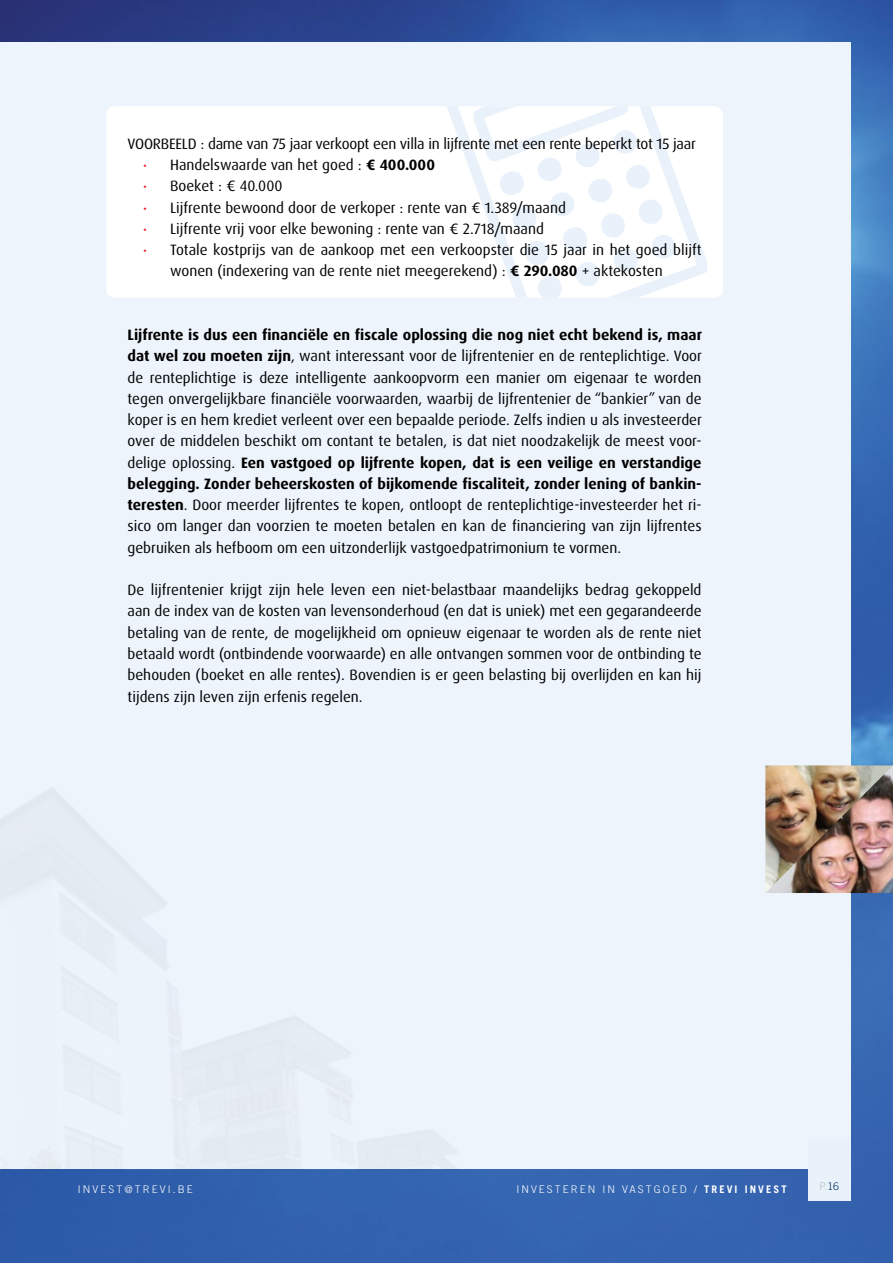
<style>
.page{position:relative;width:893px;height:1263px;background:#fff}
.page>*{position:absolute;margin:0;border:0;box-sizing:border-box;transform-origin:0 0}
.t1{font:15px/21.3px "Dax OT";color:#000;text-align:justify}
.t2{font:300 10.5px "Trade Gothic";letter-spacing:.2em;color:#fff}
.t3{font:700 10.5px "Trade Gothic";letter-spacing:.2em;color:#fff}
.t4{font:300 10.5px "Trade Gothic";color:#b8c4bc}
.s1{font-size:12px;color:#ed1d24}
.s2{font-weight:700}
.s3{font-weight:300}
.s4{color:#002b5c}
</style>
<div class="page">
<img style="left:0;top:0;width:893px;height:1263px">
<div style="left:0;top:43px;width:850px;height:1126px;background:#edf4fb"></div>
<div style="left:808px;top:1137px;width:42px;height:64px;background:#e9f1fa"></div>
<div style="left:106px;top:106px;width:617px;height:192px;background:#fff;border-radius:9px"></div>
<svg style="left:447px;top:106px;width:261px;height:192px"></svg>
<img style="left:765px;top:765px;width:128px;height:128px">
<p class="t1" style="left:128px;top:133px;width:570px">VOORBEELD : dame van 75 jaar verkoopt een villa in lijfrente met een rente beperkt tot 15 jaar</p>
<p class="t1" style="left:143px;top:154px;width:293px"><span class="s1">•</span> Handelswaarde van het goed : <span class="s2">€ 400.000</span></p>
<p class="t1" style="left:143px;top:176px;width:141px"><span class="s1">•</span> Boeket : € 40.000</p>
<p class="t1" style="left:143px;top:197px;width:424px"><span class="s1">•</span> Lijfrente bewoond door de verkoper : rente van € 1.389/maand</p>
<p class="t1" style="left:143px;top:218px;width:402px"><span class="s1">•</span> Lijfrente vrij voor elke bewoning : rente van € 2.718/maand</p>
<p class="t1" style="left:170px;top:239px;width:533px;text-indent:-27px"><span class="s1">•</span> Totale kostprijs van de aankoop met een verkoopster die 15 jaar in het goed blijft wonen (indexering van de rente niet meegerekend) : <span class="s2">€ 290.080</span> + aktekosten</p>
<p class="t1" style="left:128px;top:324px;width:576px"><span class="s2">Lijfrente is dus een financiële en fiscale oplossing die nog niet echt bekend is, maar dat wel zou moeten zijn</span>, want interessant voor de lijfrentenier en de renteplichtige. Voor de renteplichtige is deze intelligente aankoopvorm een manier om eigenaar te worden tegen onvergelijkbare financiële voorwaarden, waarbij de lijfrentenier de “bankier” van de koper is en hem krediet verleent over een bepaalde periode. Zelfs indien u als investeerder over de middelen beschikt om contant te betalen, is dat niet noodzakelijk de meest voor&shy;delige oplossing. <span class="s2">Een vastgoed op lijfrente kopen, dat is een veilige en verstandige belegging. Zonder beheerskosten of bijkomende fiscaliteit, zonder lening of bankin&shy;teresten</span>. Door meerder lijfrentes te kopen, ontloopt de renteplichtige-investeerder het ri&shy;sico om langer dan voorzien te moeten betalen en kan de financiering van zijn lijfrentes gebruiken als hefboom om een uitzonderlijk vastgoedpatrimonium te vormen.</p>
<p class="t1" style="left:128px;top:579px;width:576px">De lijfrentenier krijgt zijn hele leven een niet-belastbaar maandelijks bedrag gekoppeld aan de index van de kosten van levensonderhoud (en dat is uniek) met een gegarandeerde betaling van de rente, de mogelijkheid om opnieuw eigenaar te worden als de rente niet betaald wordt (ontbindende voorwaarde) en alle ontvangen sommen voor de ontbinding te behouden (boeket en alle rentes). Bovendien is er geen belasting bij overlijden en kan hij tijdens zijn leven zijn erfenis regelen.</p>
<p class="t2" style="left:78px;top:1182px;width:116px">INVEST@TREVI.BE</p>
<p class="t2" style="left:516px;top:1182px;width:8px">INVESTEREN</p>
<p class="t2" style="left:602px;top:1182px;width:7px">IN</p>
<p class="t3" style="left:622px;top:1182px;width:166px"><span class="s3">VAST GOE D /</span> TREVI INVEST</p>
<p class="t4" style="left:819px;top:1180px;width:21px">P.<span class="s4">16</span></p>
</div>
